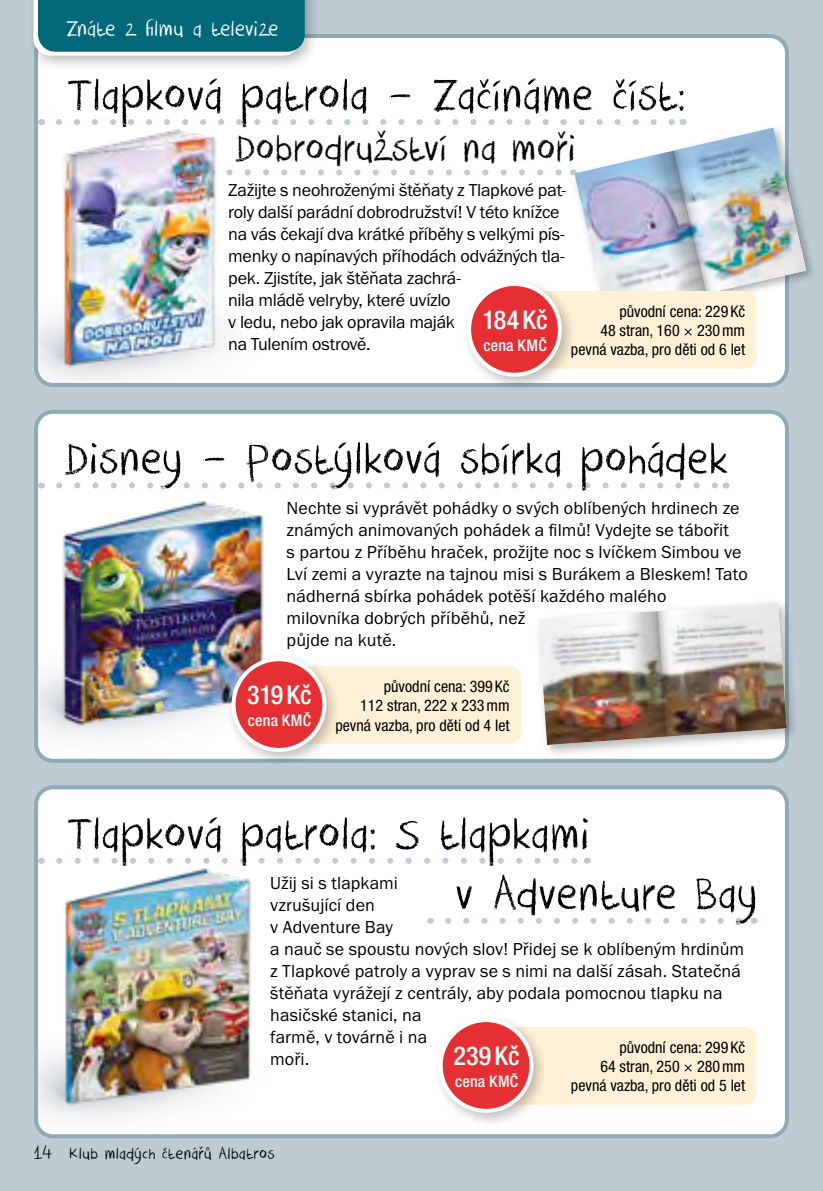
<style>
.page{position:relative;width:823px;height:1191px;background:#fff}
.page>*{position:absolute;margin:0;border:0;box-sizing:border-box;transform-origin:0 0}
.t1{font:50px/60px "Crayon Crumble";letter-spacing:.015em;color:#000}
.t2{font:42px "Crayon Crumble";letter-spacing:.01em;color:#000}
.t3{font:500 condensed 26px "Helvetica Neue CE";letter-spacing:.005em;color:#fff}
.t4{font:24px "Crayon Crumble";letter-spacing:.02em;color:#fff}
.t5{font:18px/22px "Franklin Gothic ITCTOT";color:#000}
.t6{font:18px "Crayon Crumble";letter-spacing:.035em;color:#000}
.t7{font:16px/19.2px "Helvetica Neue Cond CE";color:#000;text-align:right}
.t8{font:500 condensed 16px "Helvetica Neue CE";letter-spacing:.015em;color:#fff}
.s1{font-size:22px}
</style>
<div class="page">
<div style="left:0;top:0;width:822px;height:1191px;background:#becbd3"></div>
<div style="left:36px;top:787px;width:750px;height:349px;background:#fff;border-radius:17px"></div>
<div style="left:34px;top:785px;width:754px;height:353px;border:4px solid #8fabb6;border-radius:17px"></div>
<div style="left:36px;top:412px;width:750px;height:349px;background:#fff;border-radius:17px"></div>
<div style="left:34px;top:410px;width:754px;height:353px;border:4px solid #8fabb6;border-radius:17px"></div>
<div style="left:36px;top:36px;width:750px;height:349px;background:#fff;border-radius:17px"></div>
<div style="left:34px;top:34px;width:754px;height:353px;border:4px solid #8fabb6;border-radius:17px"></div>
<div style="left:26px;top:0;width:293px;height:71px;background:#000;opacity:.25"></div>
<svg style="left:33px;top:0;width:271px;height:56px;background:#187684"></svg>
<svg style="left:59px;top:482px;width:657px;height:6px"></svg>
<svg style="left:59px;top:857px;width:518px;height:6px"></svg>
<svg style="left:447px;top:917px;width:295px;height:6px"></svg>
<img style="left:38px;top:629px;width:187px;height:130px">
<img style="left:38px;top:1010px;width:247px;height:124px">
<img style="left:38px;top:275px;width:244px;height:108px">
<img style="left:57px;top:501px;width:207px;height:229px">
<img style="left:59px;top:861px;width:197px;height:249px">
<img style="left:58px;top:122px;width:163px;height:250px">
<div style="left:506px;top:1027px;width:250px;height:77px;background:#fff1d7;border-radius:11px"></div>
<div style="left:432px;top:1011px;width:116px;height:116px;background:#000;opacity:.25"></div>
<div style="left:440px;top:1020px;width:91px;height:90px;background:#e62f32;border-radius:50%"></div>
<div style="left:438px;top:1018px;width:95px;height:94px;border:4px solid #fff;border-radius:50%"></div>
<div style="left:569px;top:123px;width:247px;height:204px;background:#000;opacity:.3"></div>
<img style="left:59px;top:119px;width:746px;height:197px">
<img style="left:574px;top:128px;width:231px;height:188px">
<div style="left:271px;top:666px;width:249px;height:78px;background:#fff1d7;border-radius:11px"></div>
<div style="left:225px;top:651px;width:116px;height:116px;background:#000;opacity:.25"></div>
<div style="left:233px;top:659px;width:91px;height:91px;background:#e62f32;border-radius:50%"></div>
<div style="left:231px;top:657px;width:95px;height:95px;border:4px solid #fff;border-radius:50%"></div>
<div style="left:506px;top:291px;width:250px;height:78px;background:#fff1d7;border-radius:11px"></div>
<div style="left:460px;top:276px;width:116px;height:116px;background:#000;opacity:.25"></div>
<div style="left:469px;top:284px;width:90px;height:91px;background:#e62f32;border-radius:50%"></div>
<div style="left:467px;top:282px;width:94px;height:95px;border:4px solid #fff;border-radius:50%"></div>
<div style="left:532px;top:597px;width:267px;height:160px;background:#000;opacity:.3"></div>
<img style="left:538px;top:602px;width:248px;height:143px">
<h3 class="t4" style="left:66px;top:14px;width:214px">Znáte z filmu a televize</h3>
<h1 class="t1" style="left:66px;top:67px;width:620px">Tlapková patrola - Začínáme číst:</h1>
<h2 class="t2" style="left:236px;top:123px;width:340px">Dobrodružství na moři</h2>
<p class="t5" style="left:228px;top:180px;width:339px">Zažijte s neohroženými štěňaty z Tlapkové pat&shy;roly další parádní dobrodružství! V této knížce na vás čekají dva krátké příběhy s velkými pís&shy;menky o napínavých příhodách odvážných tla&shy;pek. Zjistíte, jak štěňata zachrá-<br>nila mládě velryby, které uvízlo<br>v ledu, nebo jak opravila maják<br>na Tulením ostrově.</p>
<p class="t7" style="left:570px;top:302px;width:176px">původní cena: 229 Kč<br>48 stran, 160 × 230mm pevná vazba, pro děti od 6 let</p>
<h3 class="t3" style="left:482px;top:305px;width:67px">184 Kč</h3>
<p class="t8" style="left:483px;top:336px;width:65px">cena KMČ</p>
<h1 class="t1" style="left:66px;top:431px;width:663px">Disney - Postýlková sbírka pohádek</h1>
<p class="t5" style="left:286px;top:497px;width:462px">Nechte si vyprávět pohádky o svých oblíbených hrdinech ze známých animovaných pohádek a filmů! Vydejte se tábořit<br>s partou z Příběhu hraček, prožijte noc s lvíčkem Simbou ve Lví zemi a vyrazte na tajnou misi s Burákem a Bleskem! Tato nádherná sbírka pohádek potěší každého malého<br>milovníka dobrých příběhů, než<br>půjde na kutě.</p>
<h3 class="t3" style="left:247px;top:680px;width:66px">319 Kč</h3>
<p class="t8" style="left:248px;top:711px;width:65px">cena KMČ</p>
<p class="t7" style="left:335px;top:677px;width:176px">původní cena: 399 Kč<br>112 stran, 222 x 233mm pevná vazba, pro děti od 4 let</p>
<h1 class="t1" style="left:455px;top:806px;width:302px;text-indent:-388px">Tlapková patrola: S tlapkami<br>v Adventure Bay</h1>
<p class="t5" style="left:270px;top:872px;width:475px">Užij si s tlapkami<br>vzrušující den<br>v Adventure Bay<br>a nauč se spoustu nových slov! Přidej se k oblíbeným hrdinům z Tlapkové patroly a vyprav se s nimi na další zásah. Statečná štěňata vyrážejí z centrály, aby podala pomocnou tlapku na hasičské stanici, na<br>farmě, v továrně i na<br>moři.</p>
<p class="t7" style="left:570px;top:1037px;width:176px">původní cena: 299 Kč<br>64 stran, 250 × 280mm pevná vazba, pro děti od 5 let</p>
<h3 class="t3" style="left:453px;top:1041px;width:68px">239 Kč</h3>
<p class="t8" style="left:455px;top:1071px;width:65px">cena KMČ</p>
<p class="t6" style="left:33px;top:1143px;width:243px"><span class="s1">14</span> Klub mladých čtenářů Albatros</p>
</div>
